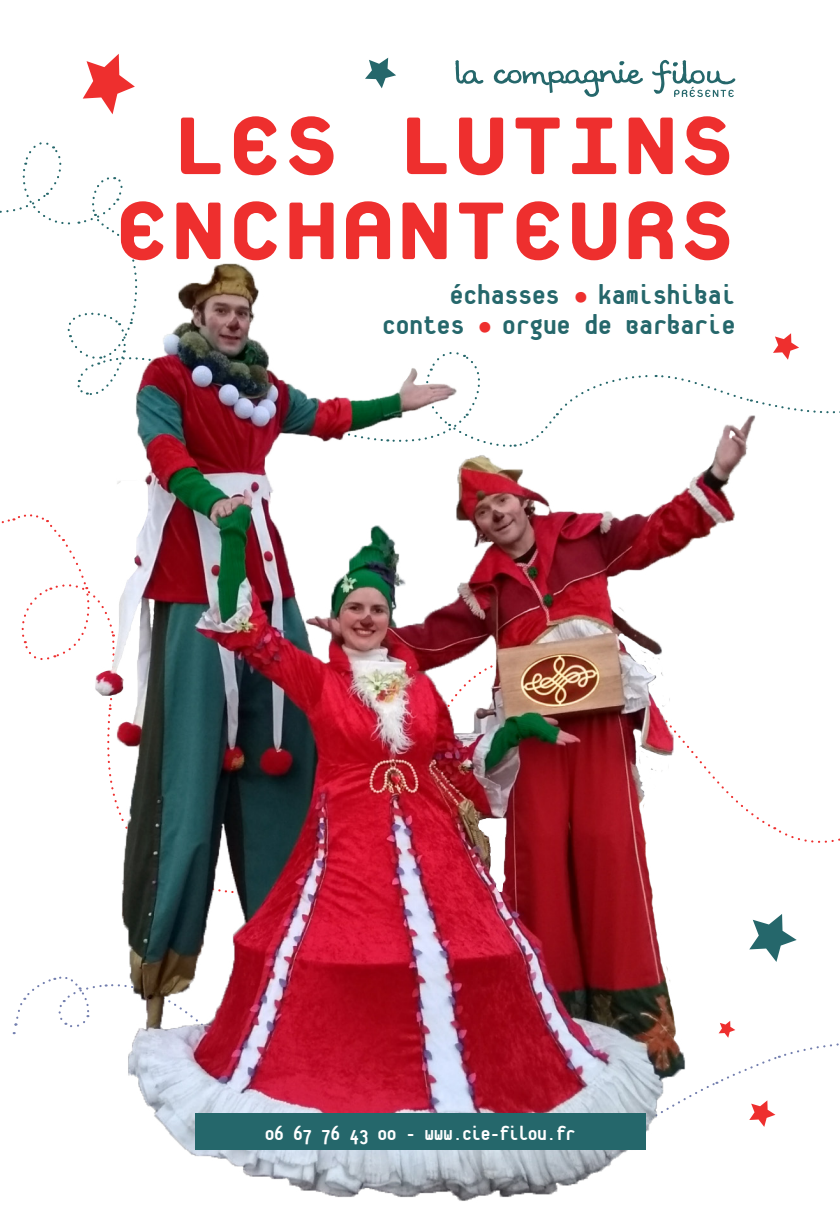
<style>
.page{position:relative;width:840px;height:1230px;background:#fff}
.page>*{position:absolute;margin:0;border:0;box-sizing:border-box;transform-origin:0 0}
.t1{font:800 122.25px "Platelet";color:#ee2f2e}
.t2{font:800 29.75px "Platelet";color:#25676b}
.t3{font:800 21.25px "Platelet";letter-spacing:-.02em;color:#fff}
.s1{color:#ee2f2e}
</style>
<div class="page">
<svg style="left:455px;top:60px;width:28px;height:24px"></svg>
<svg style="left:494px;top:61px;width:149px;height:36px"></svg>
<svg style="left:652px;top:60px;width:84px;height:37px"></svg>
<svg style="left:365px;top:58px;width:31px;height:30px"></svg>
<svg style="left:83px;top:54px;width:52px;height:60px"></svg>
<img style="left:83px;top:253px;width:682px;height:948px">
<svg style="left:749px;top:914px;width:48px;height:48px"></svg>
<img style="left:12px;top:976px;width:827px;height:178px">
<p class="t1" style="left:170px;top:84px;width:567px">LES LUTINS</p>
<p class="t1" style="left:114px;top:169px;width:623px">ENCHANTEURS</p>
<p class="t2" style="left:450px;top:282px;width:287px">échasses <span class="s1">•</span> kamishibai</p>
<p class="t2" style="left:382px;top:312px;width:355px">Contes <span class="s1">•</span> orgue de Barbarie</p>
<p class="t3" style="left:265px;top:1124px;width:312px">06 67 76 43 00 - www.cie-filou.fr</p>
</div>
